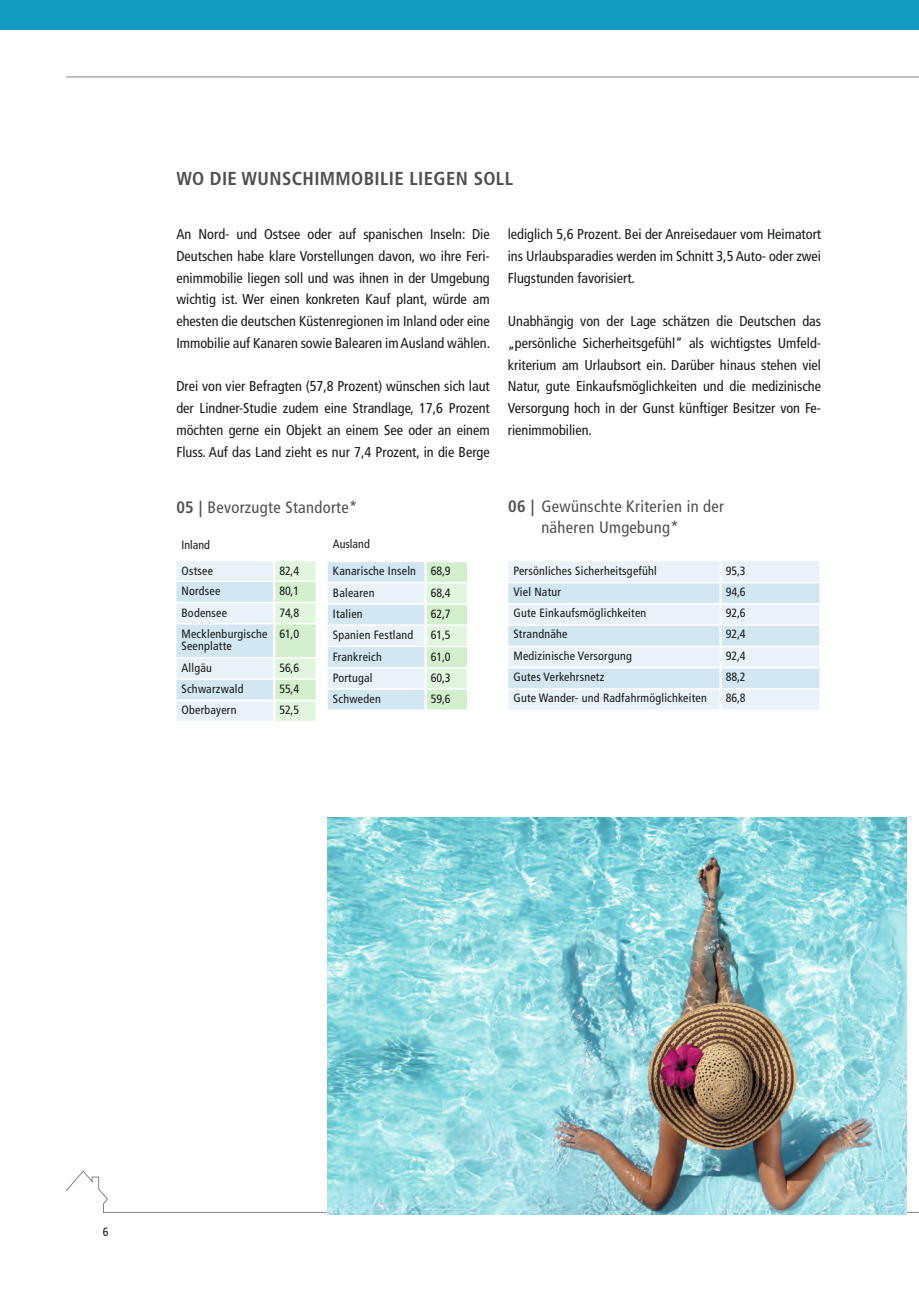
<style>
.page{position:relative;width:919px;height:1289px;background:#fff}
.page>*{position:absolute;margin:0;border:0;box-sizing:border-box;transform-origin:0 0}
.t1{font:700 condensed 18.75px "Frutiger";letter-spacing:.02em;color:#4f4f4f}
.t2{font:condensed 16.5px/21.8px "Frutiger";letter-spacing:.02em;color:#4f4f4f}
.t3{font:condensed 14.25px/21.8px "Frutiger";color:#171818;text-align:justify}
.t4{font:condensed 12px/12px "Frutiger";letter-spacing:.02em;color:#171818}
.t5{font:condensed 12px "Frutiger";color:#171818}
.s1{font-weight:700}
</style>
<div class="page">
<hr style="left:66px;top:76px;width:852px;height:2px;background:#c0c0c0">
<svg style="left:65px;top:1169px;width:853px;height:44px"></svg>
<div style="left:0;top:0;width:906px;height:30px;background:#139bc2"></div>
<div style="left:906px;top:0;width:12px;height:30px;background:#139bc2"></div>
<svg style="left:176px;top:561px;width:140px;height:159px;background:#deeeec"></svg>
<hr style="left:315px;top:581px;width:3px;height:21px;background:#fff">
<hr style="left:273px;top:679px;width:2px;height:20px;background:#fff">
<hr style="left:315px;top:679px;width:3px;height:21px;background:#fff">
<hr style="left:176px;top:601px;width:98px;height:2px;background:#fff">
<hr style="left:274px;top:601px;width:41px;height:2px;background:#fff">
<hr style="left:176px;top:623px;width:98px;height:1px;background:#fff">
<hr style="left:274px;top:623px;width:41px;height:1px;background:#fff">
<hr style="left:176px;top:699px;width:98px;height:2px;background:#fff">
<hr style="left:274px;top:699px;width:41px;height:2px;background:#fff">
<hr style="left:176px;top:580px;width:98px;height:2px;background:#fff">
<hr style="left:274px;top:580px;width:41px;height:2px;background:#fff">
<hr style="left:176px;top:678px;width:98px;height:1px;background:#fff">
<hr style="left:274px;top:678px;width:41px;height:1px;background:#fff">
<hr style="left:176px;top:657px;width:98px;height:1px;background:#fff">
<hr style="left:274px;top:657px;width:41px;height:1px;background:#fff">
<svg style="left:328px;top:562px;width:139px;height:147px;background:#dcedeb"></svg>
<hr style="left:424px;top:689px;width:2px;height:20px;background:#fff">
<hr style="left:424px;top:583px;width:2px;height:20px;background:#fff">
<hr style="left:424px;top:668px;width:2px;height:20px;background:#fff">
<hr style="left:328px;top:603px;width:97px;height:1px;background:#fff">
<hr style="left:425px;top:603px;width:42px;height:1px;background:#fff">
<hr style="left:328px;top:624px;width:97px;height:2px;background:#fff">
<hr style="left:425px;top:624px;width:42px;height:2px;background:#fff">
<hr style="left:328px;top:688px;width:97px;height:1px;background:#fff">
<hr style="left:425px;top:688px;width:42px;height:1px;background:#fff">
<hr style="left:328px;top:582px;width:97px;height:1px;background:#fff">
<hr style="left:425px;top:582px;width:42px;height:1px;background:#fff">
<hr style="left:328px;top:667px;width:97px;height:1px;background:#fff">
<hr style="left:425px;top:667px;width:42px;height:1px;background:#fff">
<hr style="left:328px;top:645px;width:97px;height:2px;background:#fff">
<hr style="left:425px;top:645px;width:42px;height:2px;background:#fff">
<svg style="left:508px;top:561px;width:312px;height:148px;background:#dfedf5"></svg>
<hr style="left:819px;top:625px;width:2px;height:21px;background:#fff">
<hr style="left:719px;top:647px;width:2px;height:20px;background:#fff">
<hr style="left:819px;top:646px;width:2px;height:21px;background:#fff">
<hr style="left:719px;top:689px;width:2px;height:20px;background:#fff">
<hr style="left:819px;top:689px;width:2px;height:20px;background:#fff">
<hr style="left:719px;top:583px;width:2px;height:20px;background:#fff">
<hr style="left:819px;top:582px;width:2px;height:22px;background:#fff">
<hr style="left:719px;top:668px;width:2px;height:20px;background:#fff">
<hr style="left:819px;top:667px;width:2px;height:22px;background:#fff">
<hr style="left:508px;top:603px;width:212px;height:1px;background:#fff">
<hr style="left:720px;top:603px;width:99px;height:1px;background:#fff">
<hr style="left:508px;top:624px;width:212px;height:2px;background:#fff">
<hr style="left:720px;top:624px;width:99px;height:2px;background:#fff">
<hr style="left:508px;top:645px;width:212px;height:2px;background:#fff">
<hr style="left:720px;top:645px;width:99px;height:2px;background:#fff">
<hr style="left:508px;top:688px;width:212px;height:1px;background:#fff">
<hr style="left:720px;top:688px;width:99px;height:1px;background:#fff">
<hr style="left:508px;top:582px;width:212px;height:1px;background:#fff">
<hr style="left:720px;top:582px;width:99px;height:1px;background:#fff">
<hr style="left:508px;top:667px;width:212px;height:1px;background:#fff">
<hr style="left:720px;top:667px;width:99px;height:1px;background:#fff">
<img style="left:328px;top:817px;width:578px;height:397px">
<h1 class="t1" style="left:176px;top:167px;width:338px">WO DIE WUNSCHIMMOBILIE LIEGEN SOLL</h1>
<p class="t3" style="left:176px;top:223px;width:315px">An Nord- und Ostsee oder auf spanischen Inseln: Die Deutschen habe klare Vorstellungen davon, wo ihre Feri&shy;enimmobilie liegen soll und was ihnen in der Umgebung wichtig ist. Wer einen konkreten Kauf plant, würde am ehesten die deutschen Küstenregionen im Inland oder eine Immobilie auf Kanaren sowie Balearen im Ausland wählen.</p>
<p class="t3" style="left:176px;top:376px;width:315px">Drei von vier Befragten (57,8 Prozent) wünschen sich laut der Lindner-Studie zudem eine Strandlage, 17,6 Prozent möchten gerne ein Objekt an einem See oder an einem Fluss. Auf das Land zieht es nur 7,4 Prozent, in die Berge</p>
<p class="t2" style="left:176px;top:496px;width:182px"><span class="s1">05 |</span> Bevorzugte Standorte*</p>
<p class="t4" style="left:181px;top:538px;width:30px">Inland</p>
<p class="t4" style="left:181px;top:565px;width:33px">Ostsee</p>
<p class="t4" style="left:279px;top:565px;width:21px">82,4</p>
<p class="t4" style="left:181px;top:585px;width:40px">Nordsee</p>
<p class="t4" style="left:279px;top:585px;width:21px">80,1</p>
<p class="t4" style="left:181px;top:606px;width:47px">Bodensee</p>
<p class="t4" style="left:279px;top:606px;width:21px">74,8</p>
<p class="t4" style="left:181px;top:627px;width:87px">Mecklenburgische<br>Seenplatte</p>
<p class="t4" style="left:279px;top:627px;width:21px">61,0</p>
<p class="t4" style="left:181px;top:661px;width:32px">Allgäu</p>
<p class="t4" style="left:279px;top:661px;width:21px">56,6</p>
<p class="t4" style="left:181px;top:683px;width:63px">Schwarzwald</p>
<p class="t4" style="left:279px;top:683px;width:21px">55,4</p>
<p class="t4" style="left:181px;top:704px;width:57px">Oberbayern</p>
<p class="t4" style="left:279px;top:704px;width:21px">52,5</p>
<p class="t5" style="left:333px;top:537px;width:38px">Ausland</p>
<p class="t4" style="left:333px;top:560px;width:119px;line-height:21.3px">Kanarische Inseln 68,9<br>Balearen</p>
<p class="t4" style="left:430px;top:586px;width:21px">68,4</p>
<p class="t4" style="left:333px;top:608px;width:31px">Italien</p>
<p class="t4" style="left:430px;top:608px;width:21px">62,7</p>
<p class="t4" style="left:333px;top:629px;width:82px">Spanien Festland</p>
<p class="t4" style="left:430px;top:629px;width:21px">61,5</p>
<p class="t4" style="left:333px;top:650px;width:50px">Frankreich</p>
<p class="t4" style="left:430px;top:650px;width:21px">61,0</p>
<p class="t4" style="left:333px;top:671px;width:41px">Portugal</p>
<p class="t4" style="left:430px;top:671px;width:21px">60,3</p>
<p class="t4" style="left:333px;top:693px;width:49px">Schweden</p>
<p class="t4" style="left:430px;top:693px;width:21px">59,6</p>
<p class="t3" style="left:507px;top:223px;width:315px">lediglich 5,6 Prozent. Bei der Anreisedauer vom Heimatort ins Urlaubsparadies werden im Schnitt 3,5 Auto- oder zwei Flugstunden favorisiert.</p>
<p class="t3" style="left:507px;top:310px;width:315px">Unabhängig von der Lage schätzen die Deutschen das „persönliche Sicherheitsgefühl“ als wichtigstes Umfeld&shy;kriterium am Urlaubsort ein. Darüber hinaus stehen viel Natur, gute Einkaufsmöglichkeiten und die medizinische Versorgung hoch in der Gunst künftiger Besitzer von Fe&shy;rienimmobilien.</p>
<p class="t2" style="left:541px;top:495px;width:184px;text-indent:-33px"><span class="s1">06 |</span> Gewünschte Kriterien in der näheren Umgebung*</p>
<p class="t4" style="left:513px;top:564px;width:145px">Persönliches Sicherheitsgefühl</p>
<p class="t4" style="left:725px;top:564px;width:21px">95,3</p>
<p class="t4" style="left:513px;top:586px;width:49px">Viel Natur</p>
<p class="t4" style="left:725px;top:586px;width:21px">94,6</p>
<p class="t4" style="left:513px;top:607px;width:134px">Gute Einkaufsmöglichkeiten</p>
<p class="t4" style="left:725px;top:607px;width:21px">92,6</p>
<p class="t4" style="left:513px;top:628px;width:56px">Strandnähe</p>
<p class="t4" style="left:725px;top:628px;width:21px">92,4</p>
<p class="t4" style="left:513px;top:649px;width:120px">Medizinische Versorgung</p>
<p class="t4" style="left:725px;top:649px;width:21px">92,4</p>
<p class="t4" style="left:513px;top:671px;width:92px">Gutes Verkehrsnetz</p>
<p class="t4" style="left:725px;top:671px;width:21px">88,2</p>
<p class="t4" style="left:513px;top:692px;width:195px">Gute Wander- und Radfahrmöglichkeiten</p>
<p class="t4" style="left:725px;top:692px;width:21px">86,8</p>
<p class="t4" style="left:103px;top:1225px;width:7px">6</p>
</div>
